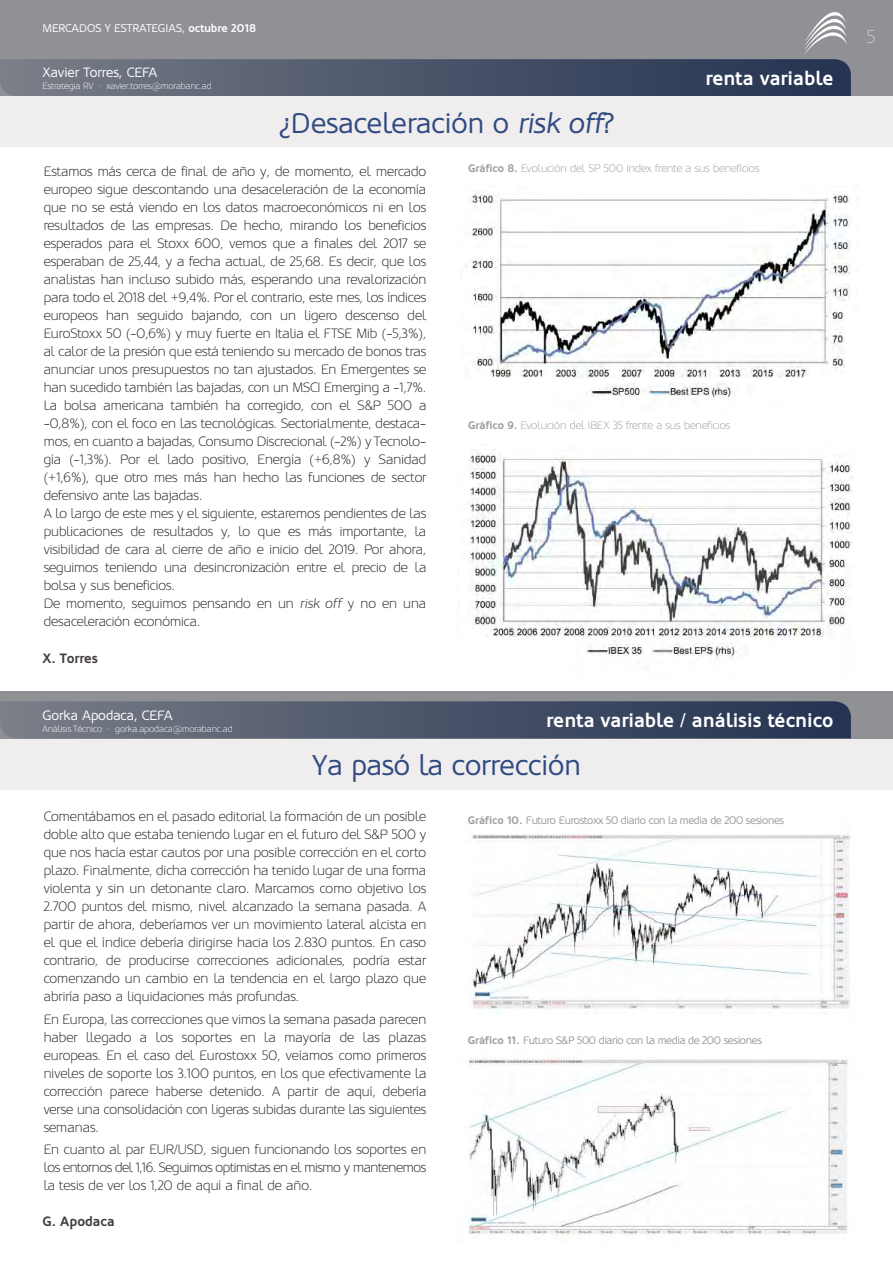
<style>
.page{position:relative;width:893px;height:1263px;background:#fff}
.page>*{position:absolute;margin:0;border:0;box-sizing:border-box;transform-origin:0 0}
.t1{font:28.5px "Oblik";color:#304a82}
.t2{font:700 19.5px "Oblik";color:#fff}
.t3{font:300 18.75px "Oblik";color:#d0cdcf}
.t4{font:300 13.5px/18px "Oblik";color:#1d1d1b;text-align:justify}
.t5{font:13.5px "Oblik";color:#fff}
.t6{font:700 13.5px "Oblik";color:#423c3e}
.t7{font:11.25px "Oblik";color:#fff}
.t8{font:10.95px "Oblik";letter-spacing:-.03em;color:#9a9ca0}
.t9{font:300 10.95px "Oblik";color:#9a9ca0}
.t10{font:300 9px "Oblik";color:#fff}
.s1{font-weight:700}
.s2{font-style:italic}
</style>
<div class="page">
<img style="left:472px;top:834px;width:379px;height:178px">
<div style="left:0;top:0;width:893px;height:96px;background:#8f9195"></div>
<div style="left:0;top:96px;width:893px;height:51px;background:#f0edee"></div>
<div style="left:0;top:692px;width:893px;height:47px;background:#8f9195"></div>
<div style="left:0;top:739px;width:893px;height:51px;background:#f0edee"></div>
<svg style="left:0;top:701px;width:851px;height:37px"></svg>
<svg style="left:0;top:12px;width:851px;height:84px"></svg>
<img style="left:465px;top:193px;width:386px;height:207px">
<img style="left:468px;top:450px;width:384px;height:210px">
<img style="left:468px;top:1056px;width:380px;height:180px">
<p class="t7" style="left:42px;top:22px;width:216px">MERCADOS Y ESTRATEGIAS, <span class="s1">octubre 2018</span></p>
<p class="t5" style="left:43px;top:64px;width:117px">Xavier Torres, CEFA</p>
<p class="t10" style="left:43px;top:80px;width:171px">Estrategia RV · xavier.torres@morabanc.ad</p>
<h1 class="t1" style="left:279px;top:107px;width:338px">¿Desaceleración o <span class="s2">risk off</span>?</h1>
<h2 class="t2" style="left:705px;top:67px;width:130px">renta variable</h2>
<p class="t4" style="left:44px;top:162px;width:384px;text-align:left">Estamos más cerca de final de año y, de momento, el mercado europeo sigue descontando una desaceleración de la economía que no se está viendo en los datos macroeconómicos ni en los resultados de las empresas. De hecho, mirando los beneficios esperados para el Stoxx 600, vemos que a finales del 2017 se esperaban de 25,44, y a fecha actual, de 25,68. Es decir, que los analistas han incluso subido más, esperando una revalorización para todo el 2018 del +9,4%. Por el contrario, este mes, los índices europeos han seguido bajando, con un ligero descenso del EuroStoxx 50 (-0,6%) y muy fuerte en Italia el FTSE Mib (-5,3%), al calor de la presión que está teniendo su mercado de bonos tras anunciar unos presupuestos no tan ajustados. En Emergentes se han sucedido también las bajadas, con un MSCI Emerging a -1,7%.<br>La bolsa americana también ha corregido, con el S&amp;P 500 a -0,8%), con el foco en las tecnológicas. Sectorialmente, destaca&shy;mos, en cuanto a bajadas, Consumo Discrecional (-2%) y Tecnolo&shy;gía (-1,3%). Por el lado positivo, Energía (+6,8%) y Sanidad (+1,6%), que otro mes más han hecho las funciones de sector defensivo ante las bajadas.<br>A lo largo de este mes y el siguiente, estaremos pendientes de las publicaciones de resultados y, lo que es más importante, la visibilidad de cara al cierre de año e inicio del 2019. Por ahora, seguimos teniendo una desincronización entre el precio de la bolsa y sus beneficios.<br>De momento, seguimos pensando en un <span class="s2">risk off</span> y no en una desaceleración económica.</p>
<p class="t6" style="left:43px;top:650px;width:57px">X. Torres</p>
<p class="t5" style="left:43px;top:708px;width:132px">Gorka Apodaca, CEFA</p>
<p class="t10" style="left:43px;top:724px;width:192px">Análisis Técnico · gorka.apodaca@morabanc.ad</p>
<p class="t9" style="left:468px;top:162px;width:293px"><span class="s1">Gráfico 8.</span> Evolución del SP 500 Index frente a sus beneficios</p>
<p class="t9" style="left:468px;top:419px;width:264px"><span class="s1">Gráfico 9.</span> Evolución del IBEX 35 frente a sus beneficios</p>
<h2 class="t2" style="left:546px;top:709px;width:289px">renta variable / análisis técnico</h2>
<h1 class="t1" style="left:312px;top:749px;width:270px">Ya pasó la corrección</h1>
<p class="t4" style="left:44px;top:808px;width:384px">Comentábamos en el pasado editorial la formación de un posible doble alto que estaba teniendo lugar en el futuro del S&amp;P 500 y que nos hacía estar cautos por una posible corrección en el corto plazo. Finalmente, dicha corrección ha tenido lugar de una forma violenta y sin un detonante claro. Marcamos como objetivo los 2.700 puntos del mismo, nivel alcanzado la semana pasada. A partir de ahora, deberíamos ver un movimiento lateral alcista en el que el índice debería dirigirse hacia los 2.830 puntos. En caso contrario, de producirse correcciones adicionales, podría estar comenzando un cambio en la tendencia en el largo plazo que abriría paso a liquidaciones más profundas.</p>
<p class="t4" style="left:44px;top:1010px;width:384px">En Europa, las correcciones que vimos la semana pasada parecen haber llegado a los soportes en la mayoría de las plazas europeas. En el caso del Eurostoxx 50, veíamos como primeros niveles de soporte los 3.100 puntos, en los que efectivamente la corrección parece haberse detenido. A partir de aquí, debería verse una consolidación con ligeras subidas durante las siguientes semanas.</p>
<p class="t4" style="left:44px;top:1141px;width:384px">En cuanto al par EUR/USD, siguen funcionando los soportes en los entornos del 1,16. Seguimos optimistas en el mismo y mantenemos la tesis de ver los 1,20 de aquí a final de año.</p>
<p class="t6" style="left:43px;top:1213px;width:74px">G. Apodaca</p>
<p class="t8" style="left:468px;top:813px;width:318px"><span class="s1">Gráfico 10.</span> Futuro Eurostoxx 50 diario con la media de 200 sesiones</p>
<p class="t8" style="left:468px;top:1034px;width:296px"><span class="s1">Gráfico 11.</span> Futuro S&amp;P 500 diario con la media de 200 sesiones</p>
<h3 class="t3" style="left:867px;top:26px;width:10px">5</h3>
</div>
